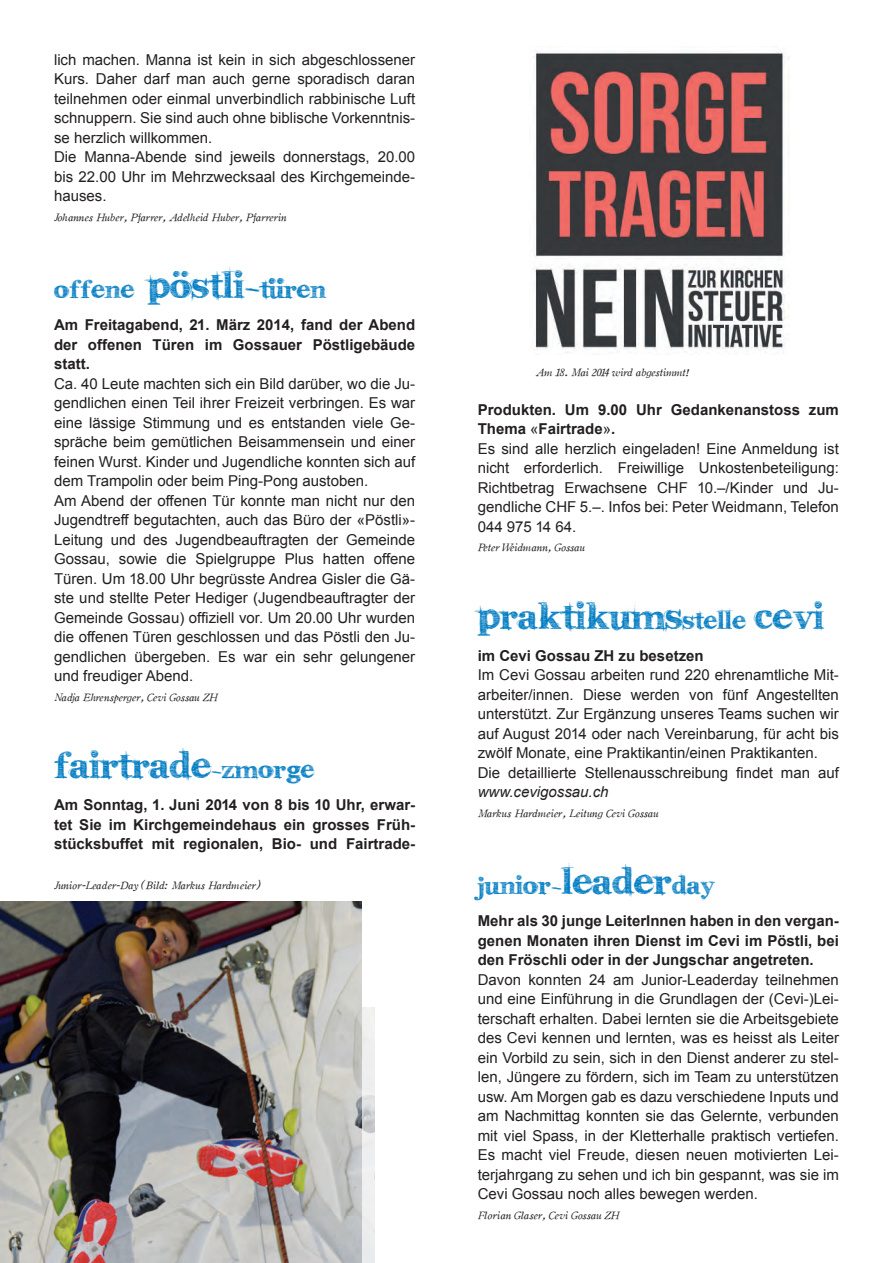
<style>
.page{position:relative;width:893px;height:1263px;background:#fff}
.page>*{position:absolute;margin:0;border:0;box-sizing:border-box;transform-origin:0 0}
.t1{font:48px "karabin E.";color:#007cc2}
.t2{font:40.5px "karabin E.";color:#007cc2}
.t3{font:33px "karabin E.";color:#007cc2}
.t4{font:15px/19.5px "Arial";color:#231f20}
.t5{font:700 15px/19.5px "Arial";color:#231f20;text-align:justify}
.t6{font:italic 15px "Arial";color:#231f20}
.t7{font:10.5px "Oldstyle Italic HPLHS";letter-spacing:-.01em;color:#231f20}
.t8{font:10.5px "Oldstyle Italic HPLHS";letter-spacing:-.03em;color:#231f20}
.s1{font-size:48px}
.s2{font-size:33px}
.s3{font-weight:700}
</style>
<div class="page">
<img style="left:0;top:901px;width:361px;height:362px">
<img style="left:361px;top:1008px;width:13px;height:255px">
<img style="left:533px;top:50px;width:256px;height:303px">
<p class="t4" style="left:54px;top:50px;width:363px">lich machen. Manna ist kein in sich abgeschlossener Kurs. Daher darf man auch gerne sporadisch daran teilnehmen oder einmal unverbindlich rabbinische Luft schnuppern. Sie sind auch ohne biblische Vorkenntnis&shy;se herzlich willkommen.<br>Die Manna-Abende sind jeweils donnerstags, 20.00 bis 22.00 Uhr im Mehrzwecksaal des Kirchgemeinde&shy;hauses.</p>
<p class="t7" style="left:54px;top:209px;width:234px">Johannes Huber, Pfarrer, Adelheid Huber, Pfarrerin</p>
<h3 class="t3" style="left:54px;top:271px;width:274px">offene <span class="s1">postli-</span>Turen</h3>
<p class="t5" style="left:54px;top:315px;width:363px">Am Freitagabend, 21. März 2014, fand der Abend der offenen Türen im Gossauer Pöstligebäude statt.</p>
<p class="t4" style="left:54px;top:374px;width:363px">Ca. 40 Leute machten sich ein Bild darüber, wo die Ju&shy;gendlichen einen Teil ihrer Freizeit verbringen. Es war eine lässige Stimmung und es entstanden viele Ge&shy;spräche beim gemütlichen Beisammensein und einer feinen Wurst. Kinder und Jugendliche konnten sich auf dem Trampolin oder beim Ping-Pong austoben.<br>Am Abend der offenen Tür konnte man nicht nur den Jugendtreff begutachten, auch das Büro der «Pöstli»- Leitung und des Jugendbeauftragten der Gemeinde Gossau, sowie die Spielgruppe Plus hatten offene Türen. Um 18.00 Uhr begrüsste Andrea Gisler die Gä&shy;ste und stellte Peter Hediger (Jugendbeauftragter der Gemeinde Gossau) offiziell vor. Um 20.00 Uhr wurden die offenen Türen geschlossen und das Pöstli den Ju&shy;gendlichen übergeben. Es war ein sehr gelungener und freudiger Abend.</p>
<p class="t8" style="left:54px;top:689px;width:166px">Nadja Ehrensperger, Cevi Gossau ZH</p>
<h2 class="t2" style="left:173px;top:244px;width:17px">..</h2>
<h2 class="t2" style="left:269px;top:250px;width:17px">..</h2>
<h1 class="t1" style="left:54px;top:739px;width:262px">fairtrade<span class="s2">-zmorge</span></h1>
<p class="t5" style="left:54px;top:795px;width:363px">Am Sonntag, 1. Juni 2014 von 8 bis 10 Uhr, erwar&shy;tet Sie im Kirchgemeindehaus ein grosses Früh&shy;stücksbuffet mit regionalen, Bio- und Fairtrade-</p>
<p class="t7" style="left:54px;top:877px;width:208px">Junior-Leader-Day (Bild: Markus Hardmeier)</p>
<p class="t7" style="left:536px;top:365px;width:156px">Am 18. Mai 2014 wird abgestimmt!</p>
<p class="t4" style="left:478px;top:400px;width:363px"><span class="s3">Produkten. Um 9.00 Uhr Gedankenanstoss zum Thema</span> «<span class="s3">Fairtrade</span>»<span class="s3">.<br></span>Es sind alle herzlich eingeladen! Eine Anmeldung ist nicht erforderlich. Freiwillige Unkostenbeteiligung:<br>Richtbetrag Erwachsene CHF 10.–/Kinder und Ju&shy;gendliche CHF 5.–. Infos bei: Peter Weidmann, Telefon 044 975 14 64.</p>
<p class="t7" style="left:478px;top:540px;width:109px">Peter Weidmann, Gossau</p>
<h1 class="t1" style="left:478px;top:589px;width:348px">Praktikums<span class="s2">stelle</span> cevi</h1>
<p class="t5" style="left:478px;top:646px;width:227px">im Cevi Gossau ZH zu besetzen</p>
<p class="t4" style="left:478px;top:665px;width:363px">Im Cevi Gossau arbeiten rund 220 ehrenamtliche Mit&shy;arbeiter/innen. Diese werden von fünf Angestellten unterstützt. Zur Ergänzung unseres Teams suchen wir auf August 2014 oder nach Vereinbarung, für acht bis zwölf Monate, eine Praktikantin/einen Praktikanten.<br>Die detaillierte Stellenausschreibung findet man auf</p>
<p class="t6" style="left:478px;top:784px;width:132px">www.cevigossau.ch</p>
<p class="t7" style="left:478px;top:805px;width:182px">Markus Hardmeier, Leitung Cevi Gossau</p>
<h3 class="t3" style="left:478px;top:867px;width:239px">Junior-<span class="s1">Leader</span>day</h3>
<p class="t5" style="left:478px;top:911px;width:363px">Mehr als 30 junge LeiterInnen haben in den vergan&shy;genen Monaten ihren Dienst im Cevi im Pöstli, bei den Fröschli oder in der Jungschar angetreten.</p>
<p class="t4" style="left:478px;top:970px;width:363px;text-align:justify">Davon konnten 24 am Junior-Leaderday teilnehmen und eine Einführung in die Grundlagen der (Cevi-)Lei&shy;terschaft erhalten. Dabei lernten sie die Arbeitsgebiete des Cevi kennen und lernten, was es heisst als Leiter ein Vorbild zu sein, sich in den Dienst anderer zu stel&shy;len, Jüngere zu fördern, sich im Team zu unterstützen usw. Am Morgen gab es dazu verschiedene Inputs und am Nachmittag konnten sie das Gelernte, verbunden mit viel Spass, in der Kletterhalle praktisch vertiefen.<br>Es macht viel Freude, diesen neuen motivierten Lei&shy;terjahrgang zu sehen und ich bin gespannt, was sie im Cevi Gossau noch alles bewegen werden.</p>
<p class="t7" style="left:478px;top:1207px;width:144px">Florian Glaser, Cevi Gossau ZH</p>
</div>
